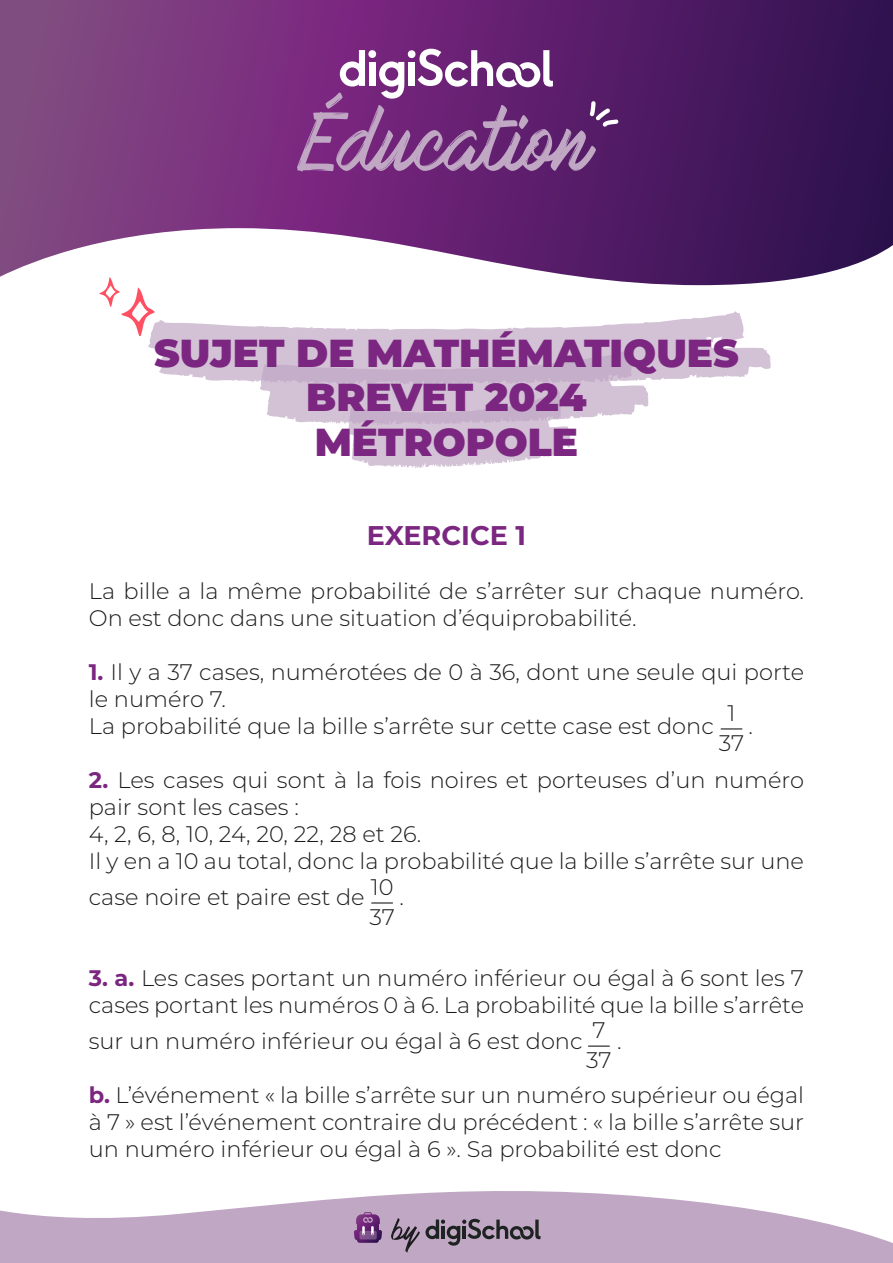
<style>
.page{position:relative;width:893px;height:1263px;background:#fff}
.page>*{position:absolute;margin:0;border:0;box-sizing:border-box;transform-origin:0 0}
.t1{font:900 39px/45px "Montserrat";color:#7b2680}
.t2{font:700 27px "Montserrat";color:#7b2680}
.t3{font:300 22.5px/27px "Montserrat";color:#1b1b1d}
.s1{font-weight:700;color:#7b2680}
</style>
<div class="page">
<svg style="left:0;top:1191px;width:893px;height:72px;fill:#c0a7c4"></svg>
<svg style="left:148px;top:311px;width:623px;height:71px;fill:#d3c1d5"></svg>
<svg style="left:260px;top:349px;width:389px;height:119px"></svg>
<svg style="left:0;top:0;width:893px;height:285px;background:#713f7e"></svg>
<svg style="left:99px;top:277px;width:62px;height:63px"></svg>
<svg style="left:391px;top:1218px;width:149px;height:34px;background:#96859a"></svg>
<svg style="left:354px;top:1212px;width:28px;height:31px"></svg>
<svg style="left:297px;top:49px;width:321px;height:122px;background:#854d8e"></svg>
<svg style="left:721px;top:728px;width:21px;height:1px"></svg>
<svg style="left:371px;top:903px;width:22px;height:1px"></svg>
<svg style="left:588px;top:1046px;width:22px;height:1px"></svg>
<h1 class="t1" style="left:154px;top:328px;width:586px">SUJET DE MATHÉMATIQUES</h1>
<h1 class="t1" style="left:306px;top:372px;width:282px">BREVET 2024<br>MÉTROPOLE</h1>
<p class="t2" style="left:367px;top:516px;width:161px">EXERCICE 1</p>
<p class="t3" style="left:89px;top:577px;width:717px">La bille a la même probabilité de s’arrêter sur chaque numéro.<br>On est donc dans une situation d’équiprobabilité.</p>
<p class="t3" style="left:89px;top:658px;width:717px"><span class="s1">1.</span> Il y a 37 cases, numérotées de 0 à 36, dont une seule qui porte le numéro 7.<br>La probabilité que la bille s’arrête sur cette case est donc</p>
<p class="t3" style="left:719px;top:697px;width:27px;line-height:30px;text-align:center">1<br>37</p>
<p class="t3" style="left:749px;top:712px;width:6px">.</p>
<p class="t3" style="left:89px;top:766px;width:717px"><span class="s1">2.</span> Les cases qui sont à la fois noires et porteuses d’un numéro pair sont les cases :<br>4, 2, 6, 8, 10, 24, 20, 22, 28 et 26.<br>Il y en a 10 au total, donc la probabilité que la bille s’arrête sur une</p>
<p class="t3" style="left:89px;top:883px;width:277px">case noire et paire est de</p>
<p class="t3" style="left:369px;top:871px;width:27px;line-height:30px">10<br>37</p>
<p class="t3" style="left:399px;top:883px;width:6px">.</p>
<p class="t3" style="left:89px;top:964px;width:717px"><span class="s1">3. a.</span> Les cases portant un numéro inférieur ou égal à 6 sont les 7 cases portant les numéros 0 à 6. La probabilité que la bille s’arrête</p>
<p class="t3" style="left:89px;top:1027px;width:495px">sur un numéro inférieur ou égal à 6 est donc</p>
<p class="t3" style="left:586px;top:1014px;width:27px;line-height:30px">7<br>37</p>
<p class="t3" style="left:617px;top:1027px;width:6px">.</p>
<p class="t3" style="left:89px;top:1081px;width:717px;text-align:justify"><span class="s1">b.</span> L’événement « la bille s’arrête sur un numéro supérieur ou égal à 7 » est l’événement contraire du précédent : « la bille s’arrête sur un numéro inférieur ou égal à 6 ». Sa probabilité est donc</p>
</div>
